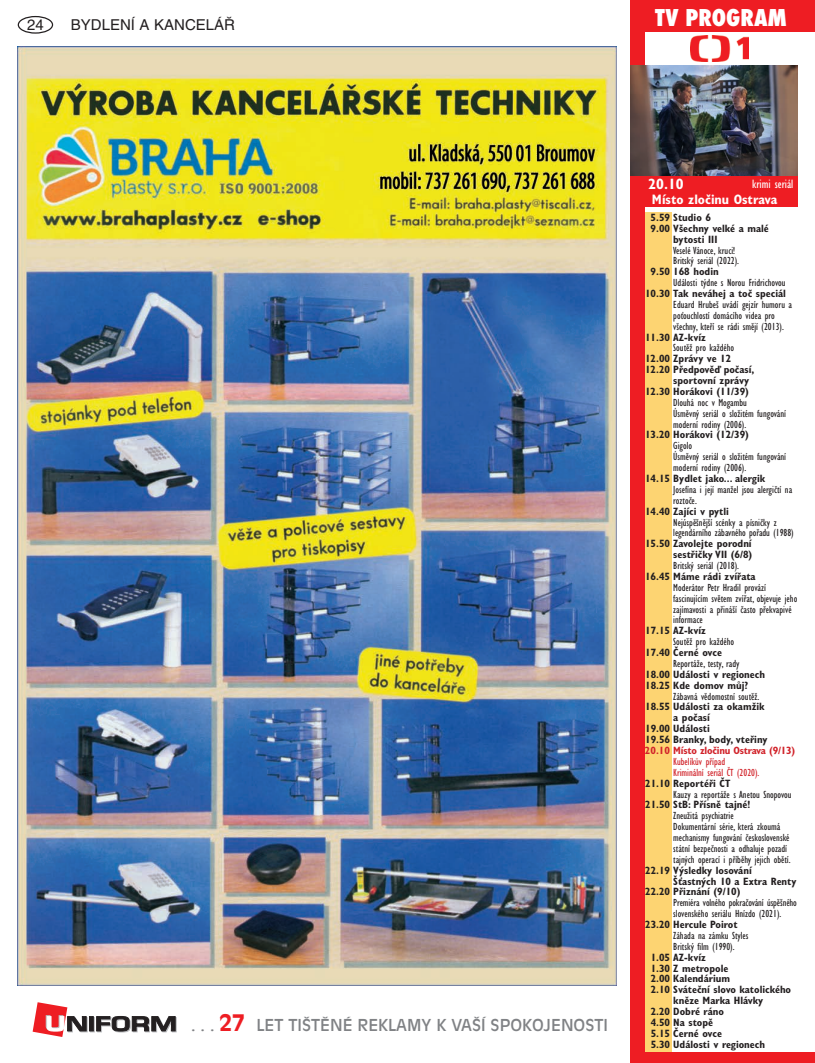
<style>
.page{position:relative;width:815px;height:1063px;background:#fff}
.page>*{position:absolute;margin:0;border:0;box-sizing:border-box;transform-origin:0 0}
.t1{font:800 condensed 22.5px "Futura";color:#fff}
.t2{font:16.25px "Antique Olive CE";color:#808285}
.t3{font:15px "Helvetica CE";color:#231f20}
.t4{font:700 condensed 15px "Gill Sans CE";color:#fff}
.t5{font:700 condensed 13.75px "Gill Sans CE";color:#fff}
.t6{font:condensed 12.5px "Gill Sans CE";color:#fff}
.t7{font:condensed 10.62px/10.9px "Gill Sans CE";color:#231f20}
.t8{font:700 condensed 10.62px/10.9px "Gill Sans CE";color:#231f20;text-align:right}
.t9{font:condensed 10.62px/10.9px "Gill Sans CE";color:#d1232a}
.t10{font:700 condensed 10.62px "Gill Sans CE";letter-spacing:-.02em;color:#d1232a}
.s1{font-weight:700;font-size:22.5px;color:#ee1d23}
</style>
<div class="page">
<div style="left:18px;top:16px;width:35px;height:18px;border:1px solid #231f20;border-radius:50%"></div>
<svg style="left:90px;top:1017px;width:5px;height:15px"></svg>
<svg style="left:89px;top:1016px;width:5px;height:15px"></svg>
<svg style="left:96px;top:1016px;width:81px;height:16px"></svg>
<svg style="left:33px;top:1002px;width:55px;height:35px"></svg>
<div style="left:631px;top:0;width:184px;height:32px;background:#ee1d23"></div>
<div style="left:631px;top:175px;width:166px;height:32px;background:#ee1d23"></div>
<img style="left:690px;top:35px;width:58px;height:27px">
<div style="left:631px;top:0;width:14px;height:1063px;background:#ee1d23"></div>
<div style="left:631px;top:1052px;width:184px;height:11px;background:#ee1d23"></div>
<div style="left:645px;top:213px;width:26px;height:839px;background:#fdd472"></div>
<img style="left:631px;top:66px;width:166px;height:109px">
<img style="left:18px;top:46px;width:599px;height:939px">
<h3 class="t3" style="left:27px;top:16px;width:18px">24</h3>
<h3 class="t3" style="left:71px;top:16px;width:166px">BYDLENÍ A KANCELÁŘ</h3>
<h1 class="t1" style="left:655px;top:2px;width:133px">TV PROGRAM</h1>
<h2 class="t2" style="left:191px;top:1016px;width:418px">. . . <span class="s1">27</span> LET TIŠTĚNÉ REKLAMY K VAŠÍ SPOKOJENOSTI</h2>
<h3 class="t4" style="left:648px;top:175px;width:37px">20.10</h3>
<p class="t5" style="left:652px;top:191px;width:127px">Místo zločinu Ostrava</p>
<p class="t6" style="left:752px;top:176px;width:43px">krimi seriál</p>
<p class="t8" style="left:651px;top:212px;width:62px">5.59 Studio 6</p>
<p class="t8" style="left:651px;top:223px;width:120px">9.00 Všechny velké a malé</p>
<p class="t8" style="left:673px;top:234px;width:46px">bytosti III</p>
<p class="t7" style="left:673px;top:245px;width:67px">Veselé Vánoce, kruci!<br>Britský seriál (2022).</p>
<p class="t8" style="left:651px;top:266px;width:70px">9.50 168 hodin</p>
<p class="t7" style="left:673px;top:277px;width:114px">Události týdne s Norou Fridrichovou</p>
<p class="t8" style="left:645px;top:288px;width:142px">10.30 Tak neváhej a toč speciál</p>
<p class="t7" style="left:673px;top:299px;width:120px">Eduard Hrubeš uvádí gejzír humoru a poťouchlostí domácího videa pro všechny, kteří se rádi smějí (2013).</p>
<p class="t8" style="left:645px;top:332px;width:62px">11.30 AZ-kvíz</p>
<p class="t7" style="left:673px;top:342px;width:62px">Soutěž pro každého</p>
<p class="t8" style="left:645px;top:353px;width:88px">12.00 Zprávy ve 12</p>
<p class="t8" style="left:645px;top:364px;width:111px">12.20 Předpověď počasí,</p>
<p class="t8" style="left:673px;top:375px;width:77px">sportovní zprávy</p>
<p class="t8" style="left:645px;top:386px;width:105px">12.30 Horákovi (11/39)</p>
<p class="t7" style="left:673px;top:397px;width:114px">Dlouhá noc v Mogambu<br>Úsměvný seriál o složitém fungování moderní rodiny (2006).</p>
<p class="t8" style="left:645px;top:429px;width:105px">13.20 Horákovi (12/39)</p>
<p class="t7" style="left:673px;top:440px;width:114px">Gigolo<br>Úsměvný seriál o složitém fungování moderní rodiny (2006).</p>
<p class="t8" style="left:645px;top:473px;width:122px">14.15 Bydlet jako... alergik</p>
<p class="t7" style="left:673px;top:484px;width:120px">Josefína i její manžel jsou alergičtí na roztoče.</p>
<p class="t8" style="left:645px;top:506px;width:85px">14.40 Zajíci v pytli</p>
<p class="t7" style="left:673px;top:517px;width:122px">Nejúspěšnější scénky a písničky z legendárního zábavného pořadu (1988)</p>
<p class="t8" style="left:645px;top:538px;width:109px">15.50 Zavolejte porodní sestřičky VII (6/8)</p>
<p class="t7" style="left:673px;top:560px;width:67px">Britský seriál (2018).</p>
<p class="t8" style="left:645px;top:571px;width:112px">16.45 Máme rádi zvířata</p>
<p class="t7" style="left:673px;top:582px;width:126px">Moderátor Petr Hradil provází fascinujícím světem zvířat, objevuje jeho zajímavosti a přináší často překvapivé informace</p>
<p class="t8" style="left:645px;top:625px;width:62px">17.15 AZ-kvíz</p>
<p class="t7" style="left:673px;top:636px;width:62px">Soutěž pro každého</p>
<p class="t8" style="left:645px;top:647px;width:78px">17.40 Černé ovce</p>
<p class="t7" style="left:673px;top:658px;width:68px">Reportáže, testy, rady</p>
<p class="t8" style="left:645px;top:669px;width:121px;text-align:left">18.00 Události v regionech<br>18.25 Kde domov můj?</p>
<p class="t7" style="left:673px;top:691px;width:87px">Zábavná vědomostní soutěž.</p>
<p class="t8" style="left:645px;top:701px;width:121px">18.55 Události za okamžik</p>
<p class="t8" style="left:673px;top:712px;width:38px">a počasí</p>
<p class="t8" style="left:645px;top:723px;width:66px">19.00 Události</p>
<p class="t8" style="left:645px;top:734px;width:124px">19.56 Branky, body, vteřiny</p>
<p class="t10" style="left:645px;top:744px;width:152px">20.10 Místo zločinu Ostrava (9/13)</p>
<p class="t9" style="left:673px;top:756px;width:88px">Kubelíkův případ<br>Kriminální seriál ČT (2020).</p>
<p class="t8" style="left:645px;top:778px;width:87px">21.10 Reportéři ČT</p>
<p class="t7" style="left:673px;top:789px;width:120px">Kauzy a reportáže s Anetou Snopovou</p>
<p class="t8" style="left:645px;top:799px;width:107px">21.50 StB: Přísně tajné!</p>
<p class="t7" style="left:673px;top:810px;width:119px">Zneužitá psychiatrie<br>Dokumentární série, která zkoumá mechanismy fungování československé státní bezpečnosti a odhaluje pozadí tajných operací i příběhy jejich obětí.</p>
<p class="t8" style="left:645px;top:865px;width:108px">22.19 Výsledky losování</p>
<p class="t8" style="left:673px;top:876px;width:125px">Šťastných 10 a Extra Renty</p>
<p class="t8" style="left:645px;top:886px;width:97px">22.20 Přiznání (9/10)</p>
<p class="t7" style="left:673px;top:897px;width:125px">Premiéra volného pokračování úspěšného slovenského seriálu Hnízdo (2021).</p>
<p class="t8" style="left:645px;top:919px;width:94px">23.20 Hercule Poirot</p>
<p class="t7" style="left:673px;top:930px;width:77px">Záhada na zámku Styles<br>Britský film (1990).</p>
<p class="t8" style="left:651px;top:952px;width:57px">1.05 AZ-kvíz</p>
<p class="t8" style="left:651px;top:963px;width:79px">1.30 Z metropole</p>
<p class="t8" style="left:651px;top:973px;width:81px">2.00 Kalendárium</p>
<p class="t8" style="left:651px;top:984px;width:142px">2.10 Sváteční slovo katolického</p>
<p class="t8" style="left:673px;top:995px;width:92px">kněze Marka Hlávky</p>
<p class="t8" style="left:651px;top:1006px;width:75px">2.20 Dobré ráno</p>
<p class="t8" style="left:651px;top:1017px;width:64px">4.50 Na stopě</p>
<p class="t8" style="left:651px;top:1028px;width:73px">5.15 Černé ovce</p>
<p class="t8" style="left:651px;top:1039px;width:116px">5.30 Události v regionech</p>
</div>
